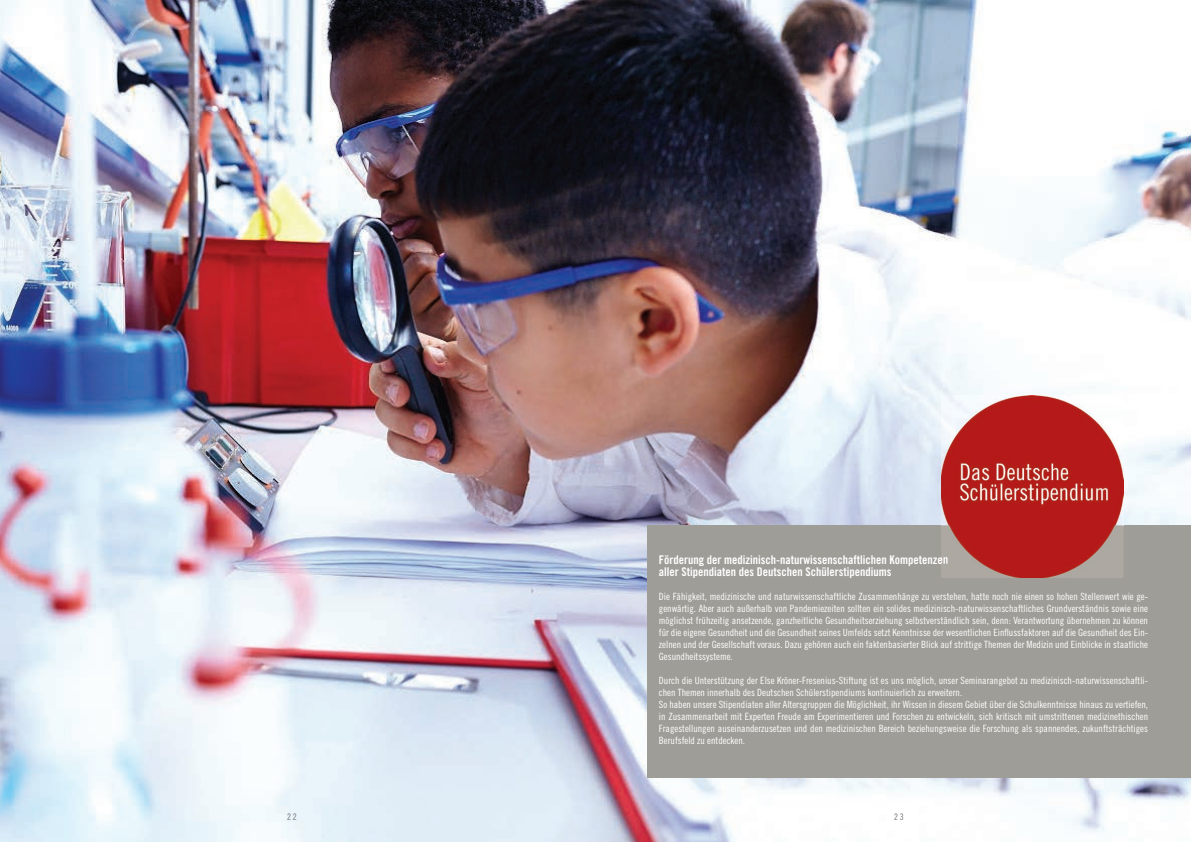
<style>
.page{position:relative;width:1191px;height:842px;background:#fff}
.page>*{position:absolute;margin:0;border:0;box-sizing:border-box;transform-origin:0 0}
.t1{font:12px/12px "Trade Gothic LT Pro Bd Cn 20";color:#fff}
.t2{font:10px/12px "Trade Gothic LT Std Cn 18";color:#fff;text-align:justify}
.t3{font:9px "Trade Gothic LT Std Cn 18";color:#6d7172}
</style>
<div class="page">
<img style="left:0;top:0;width:1191px;height:842px">
<div style="left:647px;top:525px;width:544px;height:252px;background:#9f9d97"></div>
<img style="left:941px;top:396px;width:182px;height:182px">
<svg style="left:941px;top:555px;width:7px;height:11px"></svg>
<p class="t1" style="left:659px;top:553px;width:291px">Förderung der medizinisch-naturwissenschaftlichen Kompetenzen aller Stipendiaten des Deutschen Schülerstipendiums</p>
<p class="t2" style="left:659px;top:590px;width:491px">Die Fähigkeit, medizinische und naturwissenschaftliche Zusammenhänge zu verstehen, hatte noch nie einen so hohen Stellenwert wie ge&shy;genwärtig. Aber auch außerhalb von Pandemiezeiten sollten ein solides medizinisch-naturwissenschaftliches Grundverständnis sowie eine möglichst frühzeitig ansetzende, ganzheitliche Gesundheitserziehung selbstverständlich sein, denn: Verantwortung übernehmen zu können für die eigene Gesundheit und die Gesundheit seines Umfelds setzt Kenntnisse der wesentlichen Einflussfaktoren auf die Gesundheit des Ein&shy;zelnen und der Gesellschaft voraus. Dazu gehören auch ein faktenbasierter Blick auf strittige Themen der Medizin und Einblicke in staatliche Gesundheitssysteme.</p>
<p class="t2" style="left:659px;top:674px;width:491px;text-align:left">Durch die Unterstützung der Else Kröner-Fresenius-Stiftung ist es uns möglich, unser Seminarangebot zu medizinisch-naturwissenschaftli&shy;chen Themen innerhalb des Deutschen Schülerstipendiums kontinuierlich zu erweitern.<br>So haben unsere Stipendiaten aller Altersgruppen die Möglichkeit, ihr Wissen in diesem Gebiet über die Schulkenntnisse hinaus zu vertiefen, in Zusammenarbeit mit Experten Freude am Experimentieren und Forschen zu entwickeln, sich kritisch mit umstrittenen medizinethischen Fragestellungen auseinanderzusetzen und den medizinischen Bereich beziehungsweise die Forschung als spannendes, zukunftsträchtiges Berufsfeld zu entdecken.</p>
<p class="t3" style="left:287px;top:811px;width:11px">22</p>
<p class="t3" style="left:894px;top:811px;width:11px">23</p>
</div>
